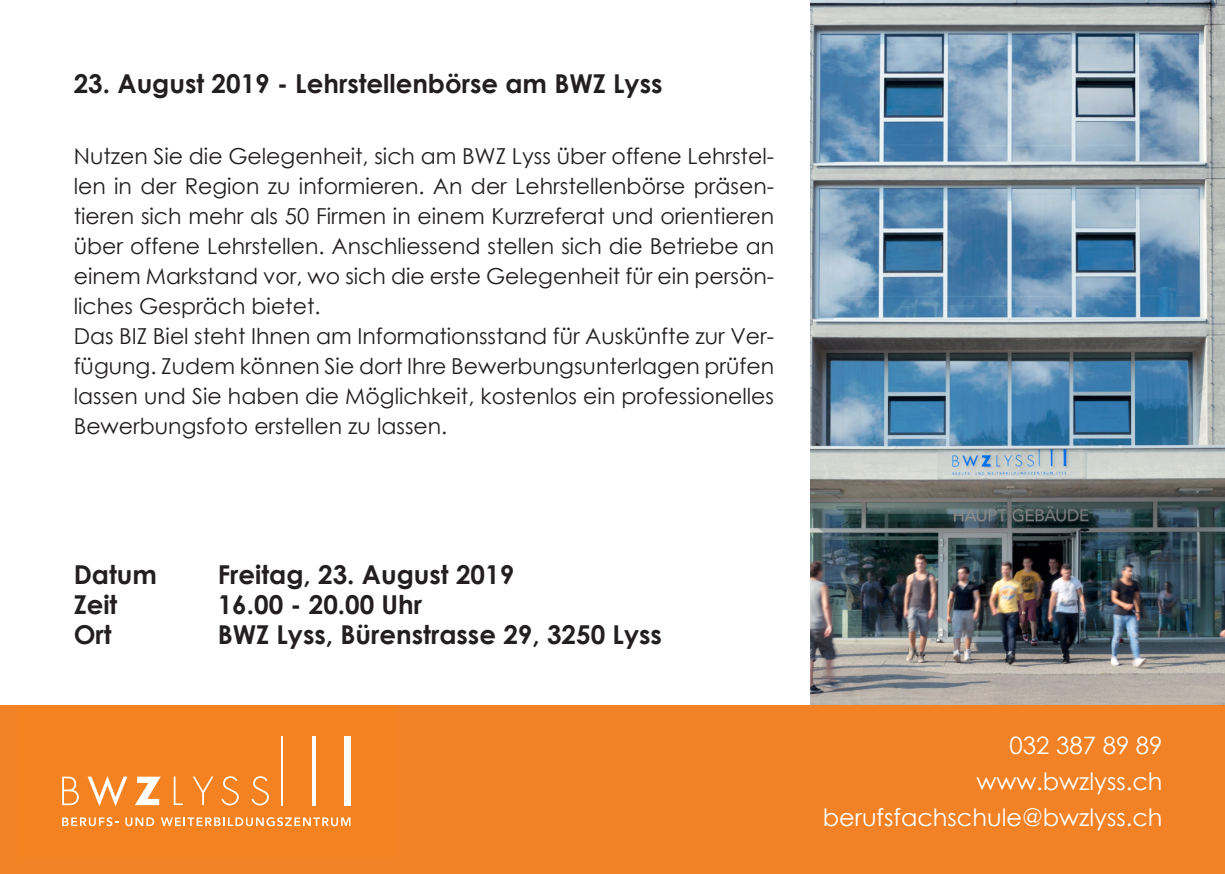
<style>
.page{position:relative;width:1225px;height:874px;background:#fff}
.page>*{position:absolute;margin:0;border:0;box-sizing:border-box;transform-origin:0 0}
.t1{font:700 26px "Century Gothic";color:#231f20}
.t2{font:24px "Century Gothic";color:#fff}
.t3{font:22px/30px "Century Gothic";color:#231f20;text-align:justify}
</style>
<div class="page">
<img style="left:811px;top:0;width:414px;height:705px">
<div style="left:0;top:705px;width:1225px;height:168px;background:#f28225"></div>
<div style="left:17px;top:705px;width:378px;height:150px;background:#f58220"></div>
<svg style="left:62px;top:776px;width:17px;height:28px"></svg>
<svg style="left:88px;top:776px;width:39px;height:29px"></svg>
<svg style="left:135px;top:776px;width:26px;height:28px"></svg>
<svg style="left:174px;top:776px;width:9px;height:28px"></svg>
<svg style="left:193px;top:776px;width:20px;height:28px"></svg>
<svg style="left:221px;top:776px;width:18px;height:29px"></svg>
<svg style="left:251px;top:776px;width:18px;height:29px"></svg>
<hr style="left:281px;top:735px;width:2px;height:69px;background:#fff">
<hr style="left:312px;top:735px;width:4px;height:69px;background:#fff">
<div style="left:344px;top:735px;width:6px;height:69px;background:#fff"></div>
<svg style="left:62px;top:817px;width:56px;height:8px"></svg>
<svg style="left:125px;top:817px;width:29px;height:8px"></svg>
<svg style="left:161px;top:817px;width:189px;height:8px"></svg>
<p class="t1" style="left:74px;top:64px;width:590px">23. August 2019 - Lehrstellenbörse am BWZ Lyss</p>
<p class="t3" style="left:74px;top:140px;width:702px">Nutzen Sie die Gelegenheit, sich am BWZ Lyss über offene Lehrstel&shy;len in der Region zu informieren. An der Lehrstellenbörse präsen&shy;tieren sich mehr als 50 Firmen in einem Kurzreferat und orientieren über offene Lehrstellen. Anschliessend stellen sich die Betriebe an einem Markstand vor, wo sich die erste Gelegenheit für ein persön&shy;liches Gespräch bietet.</p>
<p class="t3" style="left:74px;top:320px;width:702px">Das BIZ Biel steht Ihnen am Informationsstand für Auskünfte zur Ver&shy;fügung. Zudem können Sie dort Ihre Bewerbungsunterlagen prüfen lassen und Sie haben die Möglichkeit, kostenlos ein professionelles Bewerbungsfoto erstellen zu lassen.</p>
<p class="t1" style="left:74px;top:555px;width:85px">Datum</p>
<p class="t1" style="left:218px;top:555px;width:298px">Freitag, 23. August 2019</p>
<p class="t1" style="left:74px;top:585px;width:45px">Zeit</p>
<p class="t1" style="left:218px;top:585px;width:206px">16.00 - 20.00 Uhr</p>
<p class="t1" style="left:74px;top:615px;width:39px">Ort</p>
<p class="t1" style="left:218px;top:615px;width:446px">BWZ Lyss, Bürenstrasse 29, 3250 Lyss</p>
<p class="t2" style="left:1009px;top:728px;width:154px">032 387 89 89</p>
<p class="t2" style="left:976px;top:764px;width:188px">www.bwzlyss.ch</p>
<p class="t2" style="left:823px;top:800px;width:341px">berufsfachschule@bwzlyss.ch</p>
</div>
